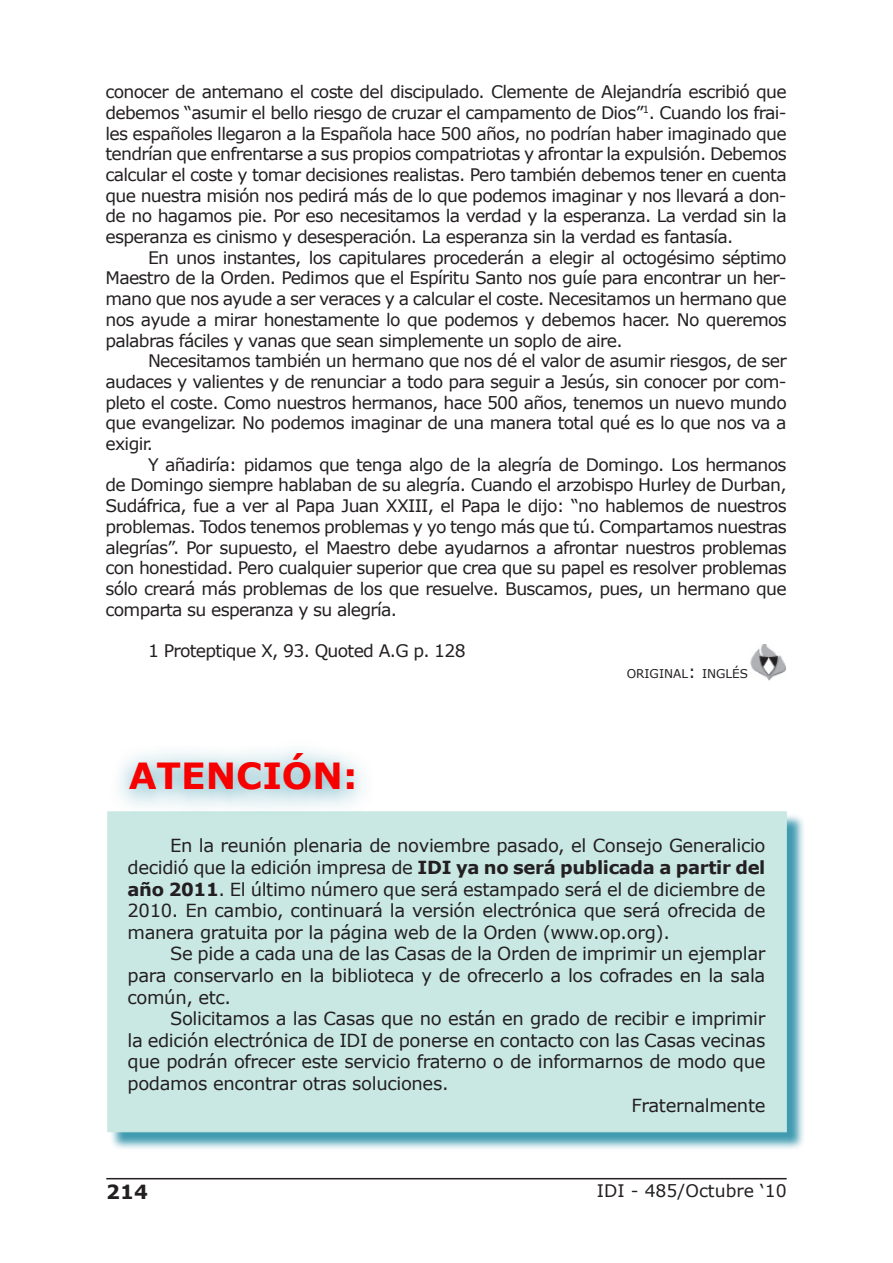
<style>
.page{position:relative;width:893px;height:1263px;background:#fff}
.page>*{position:absolute;margin:0;border:0;box-sizing:border-box;transform-origin:0 0}
.contents{font:700 36px "Verdana";color:#f70000}
.t1{font:700 19.5px "Verdana";color:#231f20}
.Body{font:18px/21.6px "Verdana";letter-spacing:-.02em;color:#231f20;text-align:justify}
.Body-2{font:17.25px/20.7px "Verdana";letter-spacing:-.04em;color:#231f20;text-align:justify}
.Body-3{font:17.25px "Verdana";color:#231f20}
.original{font:12.15px "Verdana";color:#231f20}
.s1{font-size:17.25px}
.s2{font-weight:700}
</style>
<div class="page">
<hr style="left:106px;top:1178px;width:681px;height:1px;background:#231f20">
<img style="left:750px;top:644px;width:36px;height:36px">
<div style="left:110px;top:814px;width:695px;height:337px;background:#007996;opacity:.75"></div>
<div style="left:107px;top:811px;width:680px;height:321px;background:#c9e8e4;border:1px solid #c9e8e4"></div>
<div style="left:104px;top:732px;width:269px;height:82px;background:#007996;opacity:.75"></div>
<p class="Body-2" style="left:106px;top:81px;width:683px">conocer de antemano el coste del discipulado. Clemente de Alejandría escribió que debemos “asumir el bello riesgo de cruzar el campamento de Dios”<sup>1</sup>. Cuando los frai&shy;les españoles llegaron a la Española hace 500 años, no podrían haber imaginado que tendrían que enfrentarse a sus propios compatriotas y afrontar la expulsión. Debemos calcular el coste y tomar decisiones realistas. Pero también debemos tener en cuenta que nuestra misión nos pedirá más de lo que podemos imaginar y nos llevará a don&shy;de no hagamos pie. Por eso necesitamos la verdad y la esperanza. La verdad sin la esperanza es cinismo y desesperación. La esperanza sin la verdad es fantasía.</p>
<p class="Body-2" style="left:106px;top:247px;width:683px;text-indent:43px">En unos instantes, los capitulares procederán a elegir al octogésimo séptimo Maestro de la Orden. Pedimos que el Espíritu Santo nos guíe para encontrar un her&shy;mano que nos ayude a ser veraces y a calcular el coste. Necesitamos un hermano que nos ayude a mirar honestamente lo que podemos y debemos hacer. No queremos palabras fáciles y vanas que sean simplemente un soplo de aire.</p>
<p class="Body-2" style="left:106px;top:350px;width:683px;text-indent:43px">Necesitamos también un hermano que nos dé el valor de asumir riesgos, de ser audaces y valientes y de renunciar a todo para seguir a Jesús, sin conocer por com&shy;pleto el coste. Como nuestros hermanos, hace 500 años, tenemos un nuevo mundo que evangelizar. No podemos imaginar de una manera total qué es lo que nos va a exigir.</p>
<p class="Body-2" style="left:106px;top:454px;width:683px;text-indent:43px">Y añadiría: pidamos que tenga algo de la alegría de Domingo. Los hermanos de Domingo siempre hablaban de su alegría. Cuando el arzobispo Hurley de Durban, Sudáfrica, fue a ver al Papa Juan XXIII, el Papa le dijo: “no hablemos de nuestros problemas. Todos tenemos problemas y yo tengo más que tú. Compartamos nuestras alegrías”. Por supuesto, el Maestro debe ayudarnos a afrontar nuestros problemas con honestidad. Pero cualquier superior que crea que su papel es resolver problemas sólo creará más problemas de los que resuelve. Buscamos, pues, un hermano que comparta su esperanza y su alegría.</p>
<p class="Body-2" style="left:148px;top:640px;width:319px">1 Proteptique X, 93. Quoted A.G p. 128</p>
<p class="original" style="left:627px;top:665px;width:123px">ORIGINAL<span class="s1">:</span> INGLÉS</p>
<p class="contents" style="left:129px;top:750px;width:230px">ATENCIÓN:</p>
<p class="Body" style="left:128px;top:835px;width:639px;text-indent:43px">En la reunión plenaria de noviembre pasado, el Consejo Generalicio decidió que la edición impresa de <span class="s2">IDI ya no será publicada a partir del año 2011</span>. El último número que será estampado será el de diciembre de 2010. En cambio, continuará la versión electrónica que será ofrecida de manera gratuita por la página web de la Orden (www.op.org).</p>
<p class="Body" style="left:128px;top:943px;width:639px;text-indent:43px">Se pide a cada una de las Casas de la Orden de imprimir un ejemplar para conservarlo en la biblioteca y de ofrecerlo a los cofrades en la sala común, etc.</p>
<p class="Body" style="left:128px;top:1008px;width:639px;text-indent:43px">Solicitamos a las Casas que no están en grado de recibir e imprimir la edición electrónica de IDI de ponerse en contacto con las Casas vecinas que podrán ofrecer este servicio fraterno o de informarnos de modo que podamos encontrar otras soluciones.</p>
<p class="Body" style="left:631px;top:1094px;width:135px">Fraternalmente</p>
<p class="t1" style="left:106px;top:1178px;width:43px">214</p>
<p class="Body-3" style="left:597px;top:1179px;width:191px">IDI - 485/Octubre ‘10</p>
</div>
